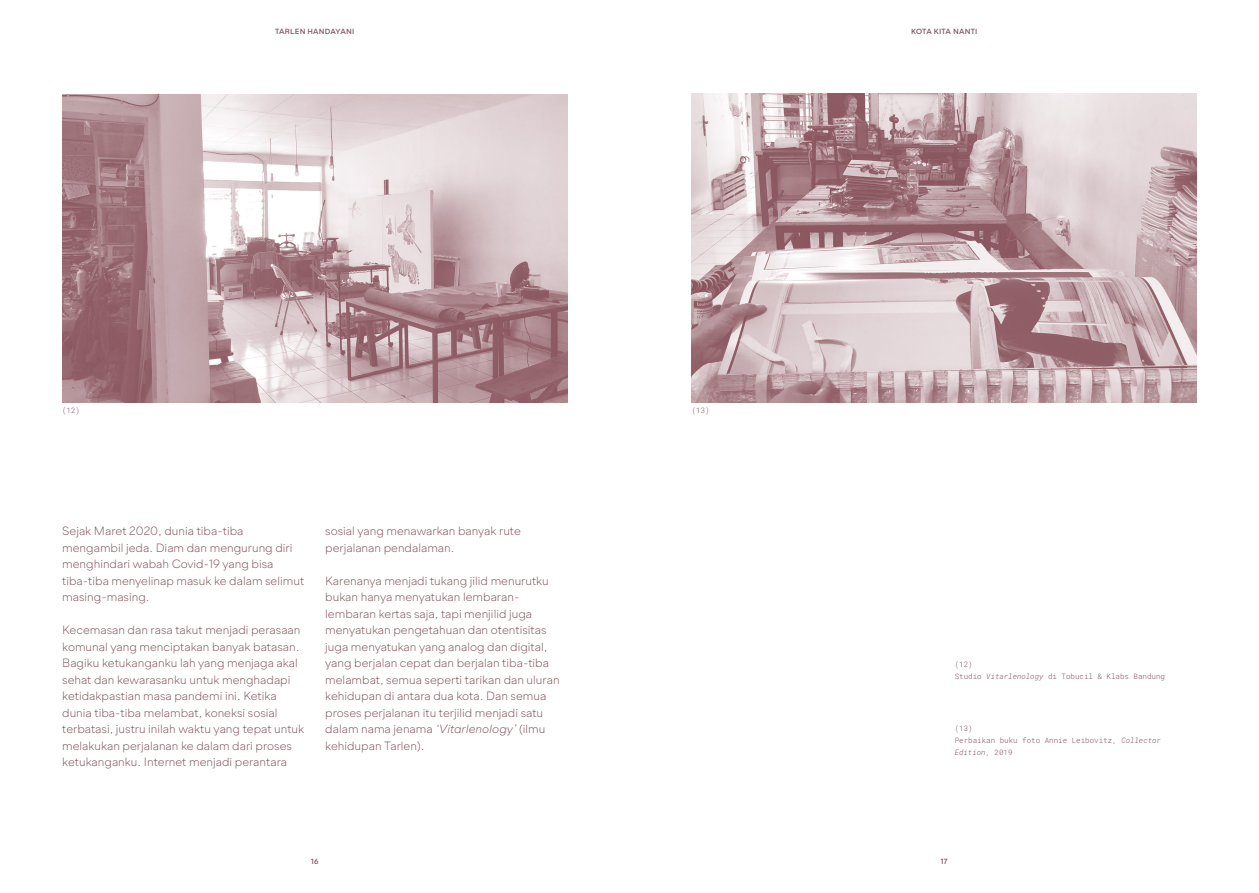
<style>
.page{position:relative;width:1259px;height:893px;background:#fff}
.page>*{position:absolute;margin:0;border:0;box-sizing:border-box;transform-origin:0 0}
.BODY_TEXT{font:300 12px/16.5px "Gramatika";color:#81535b}
.BODY_TEXT-2{font:300 7.5px/12px "Roboto Mono";color:#82545d}
.t1{font:500 7.5px "Gramatika";letter-spacing:.03em;color:#81515a}
.s1{font-style:italic}
</style>
<div class="page">
<img style="left:62px;top:95px;width:505px;height:308px">
<img style="left:692px;top:94px;width:504px;height:309px">
<p class="t1" style="left:275px;top:26px;width:81px">TARLEN HANDAYANI</p>
<p class="BODY_TEXT-2" style="left:62px;top:404px;width:19px">(12)</p>
<p class="BODY_TEXT-2" style="left:691px;top:404px;width:19px">(13)</p>
<p class="BODY_TEXT" style="left:62px;top:523px;width:232px">Sejak Maret 2020, dunia tiba-tiba mengambil jeda. Diam dan mengurung diri menghindari wabah Covid-19 yang bisa</p>
<p class="BODY_TEXT" style="left:62px;top:572px;width:243px">tiba-tiba menyelinap masuk ke dalam selimut masing-masing.</p>
<p class="BODY_TEXT" style="left:62px;top:622px;width:243px">Kecemasan dan rasa takut menjadi perasaan komunal yang menciptakan banyak batasan.<br>Bagiku ketukanganku lah yang menjaga akal sehat dan kewarasanku untuk menghadapi ketidakpastian masa pandemi ini. Ketika dunia tiba-tiba melambat, koneksi sosial terbatasi, justru inilah waktu yang tepat untuk melakukan perjalanan ke dalam dari proses ketukanganku. Internet menjadi perantara</p>
<p class="BODY_TEXT" style="left:325px;top:523px;width:197px">sosial yang menawarkan banyak rute perjalanan pendalaman.</p>
<p class="BODY_TEXT" style="left:325px;top:572px;width:236px">Karenanya menjadi tukang jilid menurutku bukan hanya menyatukan lembaran&shy;lembaran kertas saja, tapi menjilid juga menyatukan pengetahuan dan otentisitas juga menyatukan yang analog dan digital, yang berjalan cepat dan berjalan tiba-tiba melambat, semua seperti tarikan dan uluran kehidupan di antara dua kota. Dan semua proses perjalanan itu terjilid menjadi satu dalam nama jenama <span class="s1">‘Vitarlenology’</span> (ilmu kehidupan Tarlen).</p>
<p class="t1" style="left:911px;top:26px;width:68px">KOTA KITA NANTI</p>
<p class="BODY_TEXT-2" style="left:954px;top:658px;width:19px">(12)</p>
<p class="BODY_TEXT-2" style="left:954px;top:670px;width:212px">Studio <span class="s1">Vitarlenology</span> di Tobucil &amp; Klabs Bandung</p>
<p class="BODY_TEXT-2" style="left:954px;top:722px;width:19px">(13)</p>
<p class="BODY_TEXT-2" style="left:954px;top:734px;width:208px">Perbaikan buku foto Annie Leibovitz, <span class="s1">Collector<br>Edition</span>, 2019</p>
<p class="t1" style="left:311px;top:856px;width:9px">16</p>
<p class="t1" style="left:941px;top:856px;width:8px">17</p>
</div>
